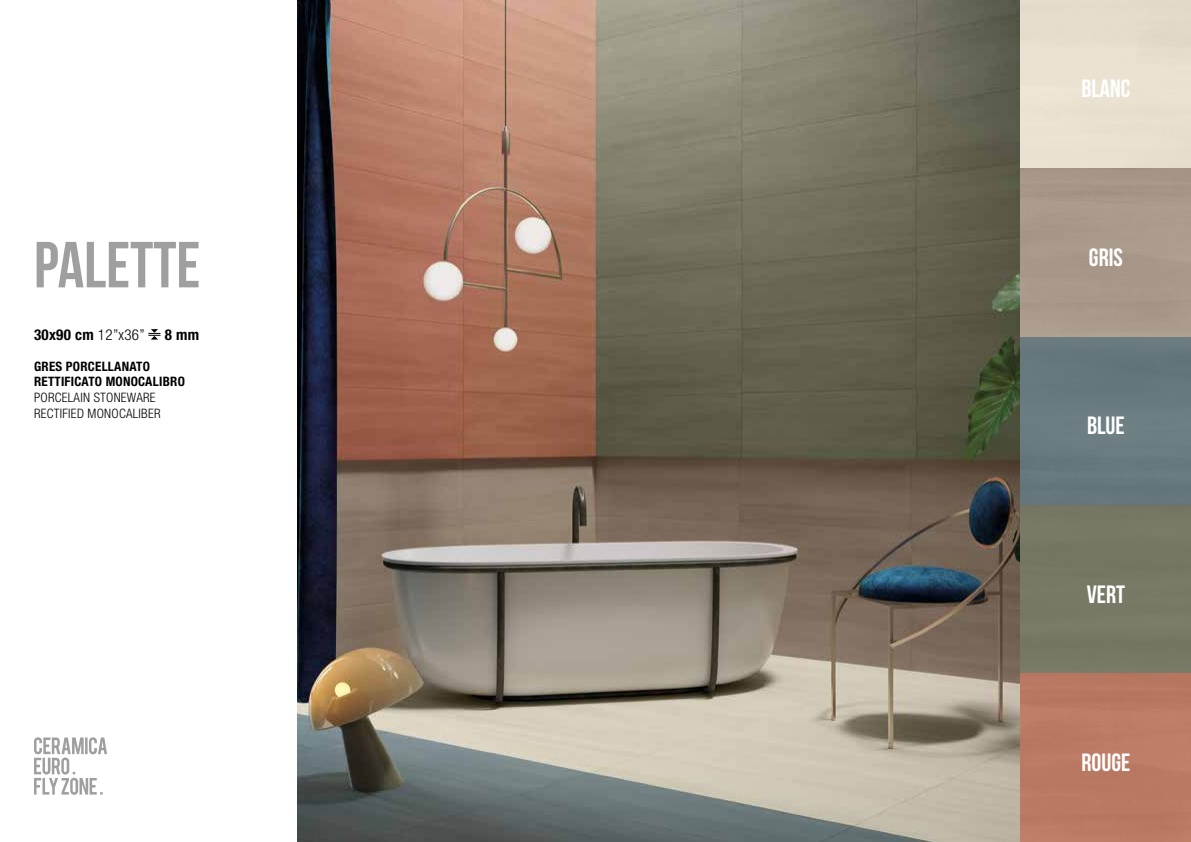
<style>
.page{position:relative;width:1191px;height:842px;background:#fff}
.page>*{position:absolute;margin:0;border:0;box-sizing:border-box;transform-origin:0 0}
.t1{font:65px "Bebas Neue";color:#9f9f9f}
.t2{font:25px "Bebas Neue";color:#fff}
.t3{font:700 condensed 15px "Helvetica Neue LT Pro";letter-spacing:.02em;color:#000}
.t4{font:700 condensed 13px/15.6px "Helvetica Neue LT Pro";letter-spacing:.02em;color:#000}
.t5{font:300 condensed 13px/15.6px "Helvetica Neue LT Pro";letter-spacing:.02em;color:#000}
.s1{font-weight:300}
</style>
<div class="page">
<img style="left:298px;top:0;width:893px;height:842px">
<svg style="left:34px;top:737px;width:73px;height:58px"></svg>
<svg style="left:148px;top:329px;width:12px;height:11px"></svg>
<h1 class="t1" style="left:34px;top:229px;width:168px">PALETTE</h1>
<p class="t3" style="left:34px;top:325px;width:112px">30x90 cm <span class="s1">12”x36”</span></p>
<p class="t3" style="left:165px;top:325px;width:36px">8 mm</p>
<p class="t4" style="left:34px;top:358px;width:152px">GRES PORCELLANATO<br>RETTIFICATO MONOCALIBRO</p>
<p class="t5" style="left:34px;top:389px;width:128px">PORCELAIN STONEWARE<br>RECTIFIED MONOCALIBER</p>
<h2 class="t2" style="left:1081px;top:75px;width:51px">BLANC</h2>
<h2 class="t2" style="left:1089px;top:243px;width:35px">GRIS</h2>
<h2 class="t2" style="left:1087px;top:412px;width:39px">BLUE</h2>
<h2 class="t2" style="left:1086px;top:580px;width:40px">VERT</h2>
<h2 class="t2" style="left:1081px;top:748px;width:50px">ROUGE</h2>
</div>
